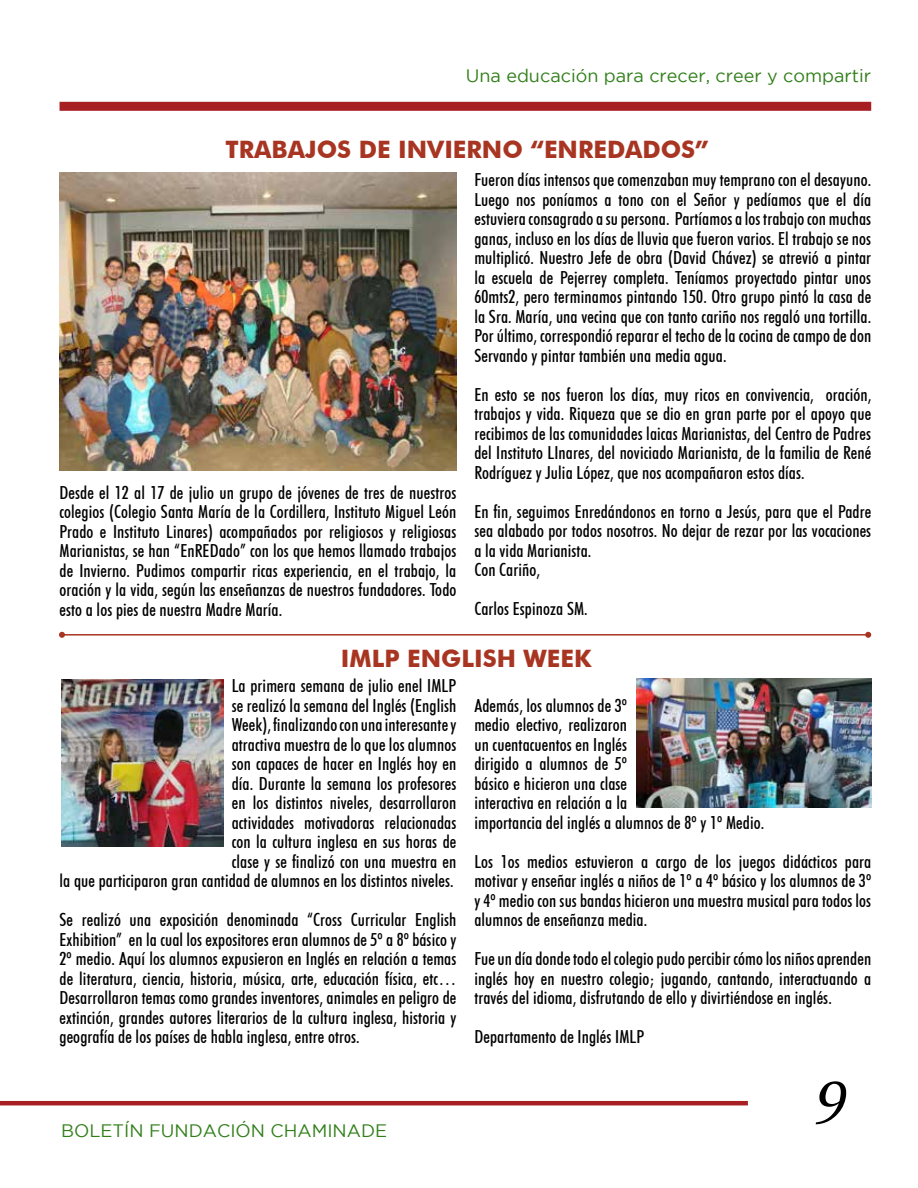
<style>
.page{position:relative;width:918px;height:1188px;background:#fff}
.page>*{position:absolute;margin:0;border:0;box-sizing:border-box;transform-origin:0 0}
.t1{font:69.3px "Lin Biolinum Slanted";color:#000}
.t2{font:700 24px "Futura BT";color:#a83521}
.t3{font:500 condensed 18px/19.5px "Futura BT";letter-spacing:.005em;color:#000;text-align:justify}
.t4{font:18px "Gotham";color:#307f19}
</style>
<div class="page">
<hr style="left:0;top:1101px;width:748px;height:4px;background:#a71f23">
<div style="left:60px;top:102px;width:811px;height:9px;background:#a71f23"></div>
<img style="left:60px;top:173px;width:396px;height:298px">
<img style="left:637px;top:678px;width:234px;height:130px">
<img style="left:61px;top:680px;width:163px;height:166px">
<hr style="left:62px;top:634px;width:806px;height:2px;background:#a83521">
<svg style="left:59px;top:632px;width:6px;height:6px"></svg>
<svg style="left:865px;top:632px;width:6px;height:6px"></svg>
<p class="t4" style="left:466px;top:66px;width:407px">Una educación para crecer, creer y compartir</p>
<h2 class="t2" style="left:226px;top:135px;width:485px">TRABAJOS DE INVIERNO “ENREDADOS”</h2>
<p class="t3" style="left:474px;top:170px;width:398px">Fueron días intensos que comenzaban muy temprano con el desayuno.<br>Luego nos poníamos a tono con el Señor y pedíamos que el día estuviera consagrado a su persona. Partíamos a los trabajo con muchas ganas, incluso en los días de lluvia que fueron varios. El trabajo se nos multiplicó. Nuestro Jefe de obra (David Chávez) se atrevió a pintar la escuela de Pejerrey completa. Teníamos proyectado pintar unos 60mts2, pero terminamos pintando 150. Otro grupo pintó la casa de la Sra. María, una vecina que con tanto cariño nos regaló una tortilla.<br>Por último, correspondió reparar el techo de la cocina de campo de don Servando y pintar también una media agua.</p>
<p class="t3" style="left:474px;top:384px;width:398px">En esto se nos fueron los días, muy ricos en convivencia, oración, trabajos y vida. Riqueza que se dio en gran parte por el apoyo que recibimos de las comunidades laicas Marianistas, del Centro de Padres del Instituto LInares, del noviciado Marianista, de la familia de René Rodríguez y Julia López, que nos acompañaron estos días.</p>
<p class="t3" style="left:474px;top:501px;width:398px;text-align:left">En fin, seguimos Enredándonos en torno a Jesús, para que el Padre sea alabado por todos nosotros. No dejar de rezar por las vocaciones a la vida Marianista.<br>Con Cariño,</p>
<p class="t3" style="left:474px;top:599px;width:115px">Carlos Espinoza SM.</p>
<h2 class="t2" style="left:341px;top:644px;width:252px">IMLP ENGLISH WEEK</h2>
<p class="t3" style="left:60px;top:676px;width:398px;text-align:right">La primera semana de julio enel IMLP<br>se realizó la semana del Inglés (English<br>Week), finalizando con una interesante y<br>atractiva muestra de lo que los alumnos<br>son capaces de hacer en Inglés hoy en<br>día. Durante la semana los profesores<br>en los distintos niveles, desarrollaron<br>actividades motivadoras relacionadas<br>con la cultura inglesa en sus horas de<br>clase y se finalizó con una muestra en<br>la que participaron gran cantidad de alumnos en los distintos niveles.</p>
<p class="t3" style="left:60px;top:910px;width:398px">Se realizó una exposición denominada “Cross Curricular English Exhibition” en la cual los expositores eran alumnos de 5º a 8º básico y 2º medio. Aquí los alumnos expusieron en Inglés en relación a temas de literatura, ciencia, historia, música, arte, educación física, etc… Desarrollaron temas como grandes inventores, animales en peligro de extinción, grandes autores literarios de la cultura inglesa, historia y geografía de los países de habla inglesa, entre otros.</p>
<p class="t3" style="left:60px;top:483px;width:398px">Desde el 12 al 17 de julio un grupo de jóvenes de tres de nuestros colegios (Colegio Santa María de la Cordillera, Instituto Miguel León Prado e Instituto Linares) acompañados por religiosos y religiosas Marianistas, se han “EnREDado” con los que hemos llamado trabajos de Invierno. Pudimos compartir ricas experiencia, en el trabajo, la oración y la vida, según las enseñanzas de nuestros fundadores. Todo esto a los pies de nuestra Madre María.</p>
<p class="t3" style="left:474px;top:695px;width:291px;text-align:left">Además, los alumnos de 3º<br>medio electivo, realizaron<br>un cuentacuentos en Inglés<br>dirigido a alumnos de 5º<br>básico e hicieron una clase<br>interactiva en relación a la<br>importancia del inglés a alumnos de 8º y 1º Medio.</p>
<p class="t3" style="left:474px;top:851px;width:398px">Los 1os medios estuvieron a cargo de los juegos didácticos para motivar y enseñar inglés a niños de 1º a 4º básico y los alumnos de 3º y 4º medio con sus bandas hicieron una muestra musical para todos los alumnos de enseñanza media.</p>
<p class="t3" style="left:474px;top:949px;width:398px">Fue un día donde todo el colegio pudo percibir cómo los niños aprenden inglés hoy en nuestro colegio; jugando, cantando, interactuando a través del idioma, disfrutando de ello y divirtiéndose en inglés.</p>
<p class="t3" style="left:474px;top:1027px;width:172px">Departamento de Inglés IMLP</p>
<p class="t4" style="left:61px;top:1120px;width:328px">BOLETÍN FUNDACIÓN CHAMINADE</p>
<h1 class="t1" style="left:812px;top:1062px;width:34px">9</h1>
</div>
